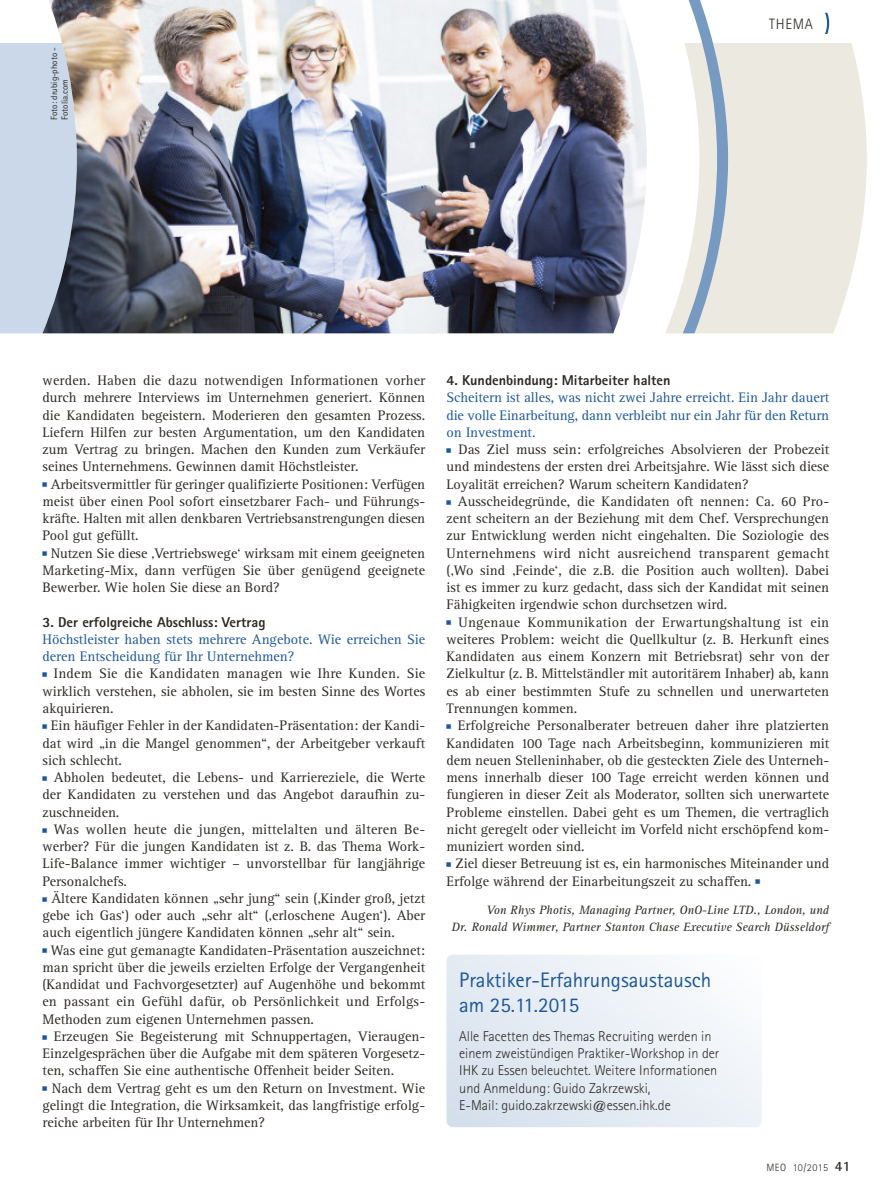
<style>
.page{position:relative;width:893px;height:1191px;background:#fff}
.page>*{position:absolute;margin:0;border:0;box-sizing:border-box;transform-origin:0 0}
.t1{font:21px/25.5px "Agfa Rotis Sans Serif";color:#1c579a}
.t2{font:300 15px "Agfa Rotis Sans Serif";letter-spacing:.05em;color:#2c2924}
.t3{font:14.25px/17.2px "Agfa Rotis Serif";color:#2c2924;text-align:justify}
.t4{font:14.25px/17.2px "Agfa Rotis Serif";color:#1c579a}
.t5{font:300 14.25px/17.2px "Agfa Rotis Sans Serif";color:#2c2924}
.t6{font:800 14.25px "Agfa Rotis Sans Serif";color:#2c2924}
.t7{font:italic 12.45px/17.2px "Agfa Rotis Serif";color:#2c2924;text-align:right}
.t8{font:300 10.5px "Agfa Rotis Sans Serif";letter-spacing:.05em;color:#2c2924}
.t9{font:9px/10.8px "Agfa Rotis Sans Serif";color:#2c2924}
.t10{font:6px "Zapf Dingbats";color:#1c579a}
.s1{font-weight:700;font-size:14.25px}
</style>
<div class="page">
<svg style="left:665px;top:43px;width:202px;height:290px;fill:#ece9e0"></svg>
<div style="left:0;top:43px;width:43px;height:290px;background:#cad8e9"></div>
<img style="left:43px;top:0;width:604px;height:333px">
<svg style="left:683px;top:0;width:45px;height:333px"></svg>
<div style="left:446px;top:954px;width:316px;height:173px;background:linear-gradient(to right,#dbe4ef,#f6f8fb);border-radius:6px"></div>
<svg style="left:825px;top:13px;width:4px;height:21px"></svg>
<p class="t9" style="left:49px;top:120px;width:74px;rotate:-90deg">Foto: drubig-photo -<br>Fotolia.com</p>
<p class="t2" style="left:769px;top:15px;width:45px">THEMA</p>
<p class="t3" style="left:43px;top:371px;width:384px">werden. Haben die dazu notwendigen Informationen vorher durch mehrere Interviews im Unternehmen generiert. Können die Kandidaten begeistern. Moderieren den gesamten Prozess.<br>Liefern Hilfen zur besten Argumentation, um den Kandidaten zum Vertrag zu bringen. Machen den Kunden zum Verkäufer seines Unternehmens. Gewinnen damit Höchstleister.</p>
<p class="t3" style="left:43px;top:475px;width:384px"><sup>■</sup> Arbeitsvermittler für geringer qualifizierte Positionen: Verfügen meist über einen Pool sofort einsetzbarer Fach- und Führungs&shy;kräfte. Halten mit allen denkbaren Vertriebsanstrengungen diesen Pool gut gefüllt.</p>
<p class="t3" style="left:43px;top:544px;width:384px"><sup>■</sup> Nutzen Sie diese ‚Vertriebswege‘ wirksam mit einem geeigneten Marketing-Mix, dann verfügen Sie über genügend geeignete Bewerber. Wie holen Sie diese an Bord?</p>
<p class="t6" style="left:43px;top:613px;width:224px">3. Der erfolgreiche Abschluss: Vertrag</p>
<p class="t4" style="left:43px;top:630px;width:384px">Höchstleister haben stets mehrere Angebote. Wie erreichen Sie deren Entscheidung für Ihr Unternehmen?</p>
<p class="t3" style="left:43px;top:665px;width:384px"><sup>■</sup> Indem Sie die Kandidaten managen wie Ihre Kunden. Sie wirklich verstehen, sie abholen, sie im besten Sinne des Wortes akquirieren.</p>
<p class="t3" style="left:43px;top:716px;width:384px"><sup>■</sup> Ein häufiger Fehler in der Kandidaten-Präsentation: der Kandi&shy;dat wird „in die Mangel genommen“, der Arbeitgeber verkauft sich schlecht.</p>
<p class="t3" style="left:43px;top:768px;width:384px"><sup>■</sup> Abholen bedeutet, die Lebens- und Karriereziele, die Werte der Kandidaten zu verstehen und das Angebot daraufhin zu&shy;zuschneiden.</p>
<p class="t3" style="left:43px;top:820px;width:384px"><sup>■</sup> Was wollen heute die jungen, mittelalten und älteren Be&shy;werber? Für die jungen Kandidaten ist z. B. das Thema Work-Life-Balance immer wichtiger – unvorstellbar für langjährige Personalchefs.</p>
<p class="t3" style="left:42px;top:889px;width:384px"><sup>■</sup> Ältere Kandidaten können „sehr jung“ sein (‚Kinder groß, jetzt gebe ich Gas‘) oder auch „sehr alt“ (‚erloschene Augen‘). Aber auch eigentlich jüngere Kandidaten können „sehr alt“ sein.</p>
<p class="t3" style="left:42px;top:941px;width:384px"><sup>■</sup> Was eine gut gemanagte Kandidaten-Präsentation auszeichnet: man spricht über die jeweils erzielten Erfolge der Vergangenheit (Kandidat und Fachvorgesetzter) auf Augenhöhe und bekommt en passant ein Gefühl dafür, ob Persönlichkeit und Erfolgs-Methoden zum eigenen Unternehmen passen.</p>
<p class="t3" style="left:43px;top:1027px;width:384px"><sup>■</sup> Erzeugen Sie Begeisterung mit Schnuppertagen, Vieraugen-Einzelgesprächen über die Aufgabe mit dem späteren Vorgesetz&shy;ten, schaffen Sie eine authentische Offenheit beider Seiten.</p>
<p class="t3" style="left:42px;top:1079px;width:384px"><sup>■</sup> Nach dem Vertrag geht es um den Return on Investment. Wie gelingt die Integration, die Wirksamkeit, das langfristige erfolg&shy;reiche arbeiten für Ihr Unternehmen?</p>
<p class="t6" style="left:446px;top:372px;width:226px">4. Kundenbindung: Mitarbeiter halten</p>
<p class="t4" style="left:446px;top:389px;width:384px;text-align:justify">Scheitern ist alles, was nicht zwei Jahre erreicht. Ein Jahr dauert die volle Einarbeitung, dann verbleibt nur ein Jahr für den Return on Investment.</p>
<p class="t3" style="left:446px;top:440px;width:384px"><sup>■</sup> Das Ziel muss sein: erfolgreiches Absolvieren der Probezeit und mindestens der ersten drei Arbeitsjahre. Wie lässt sich diese Loyalität erreichen? Warum scheitern Kandidaten?</p>
<p class="t3" style="left:446px;top:492px;width:384px"><sup>■</sup> Ausscheidegründe, die Kandidaten oft nennen: Ca. 60 Pro&shy;zent scheitern an der Beziehung mit dem Chef. Versprechungen zur Entwicklung werden nicht eingehalten. Die Soziologie des Unternehmens wird nicht ausreichend transparent gemacht (‚Wo sind ‚Feinde‘, die z.B. die Position auch wollten). Dabei ist es immer zu kurz gedacht, dass sich der Kandidat mit seinen Fähigkeiten irgendwie schon durchsetzen wird.</p>
<p class="t3" style="left:446px;top:613px;width:384px"><sup>■</sup> Ungenaue Kommunikation der Erwartungshaltung ist ein weiteres Problem: weicht die Quellkultur (z. B. Herkunft eines Kandidaten aus einem Konzern mit Betriebsrat) sehr von der Zielkultur (z. B. Mittelständler mit autoritärem Inhaber) ab, kann es ab einer bestimmten Stufe zu schnellen und unerwarteten Trennungen kommen.</p>
<p class="t3" style="left:446px;top:716px;width:384px"><sup>■</sup> Erfolgreiche Personalberater betreuen daher ihre platzierten Kandidaten 100 Tage nach Arbeitsbeginn, kommunizieren mit dem neuen Stelleninhaber, ob die gesteckten Ziele des Unterneh&shy;mens innerhalb dieser 100 Tage erreicht werden können und fungieren in dieser Zeit als Moderator, sollten sich unerwartete Probleme einstellen. Dabei geht es um Themen, die vertraglich nicht geregelt oder vielleicht im Vorfeld nicht erschöpfend kom&shy;muniziert worden sind.</p>
<p class="t3" style="left:446px;top:854px;width:384px"><sup>■</sup> Ziel dieser Betreuung ist es, ein harmonisches Miteinander und<br>Erfolge während der Einarbeitungszeit zu schaffen.</p>
<p class="t10" style="left:756px;top:877px;width:6px">■</p>
<p class="t7" style="left:452px;top:901px;width:379px">Von Rhys Photis, Managing Partner, OnO-Line LTD., London, und<br>Dr. Ronald Wimmer, Partner Stanton Chase Executive Search Düsseldorf</p>
<h1 class="t1" style="left:459px;top:966px;width:253px">Praktiker-Erfahrungsaustausch am 25.11.2015</h1>
<p class="t5" style="left:459px;top:1027px;width:262px">Alle Facetten des Themas Recruiting werden in einem zweistündigen Praktiker-Workshop in der IHK zu Essen beleuchtet. Weitere Informationen und Anmeldung: Guido Zakrzewski,<br>E-Mail: guido.zakrzewski@essen.ihk.de</p>
<p class="t8" style="left:766px;top:1161px;width:86px">MEO 10/2015 <span class="s1">41</span></p>
</div>
